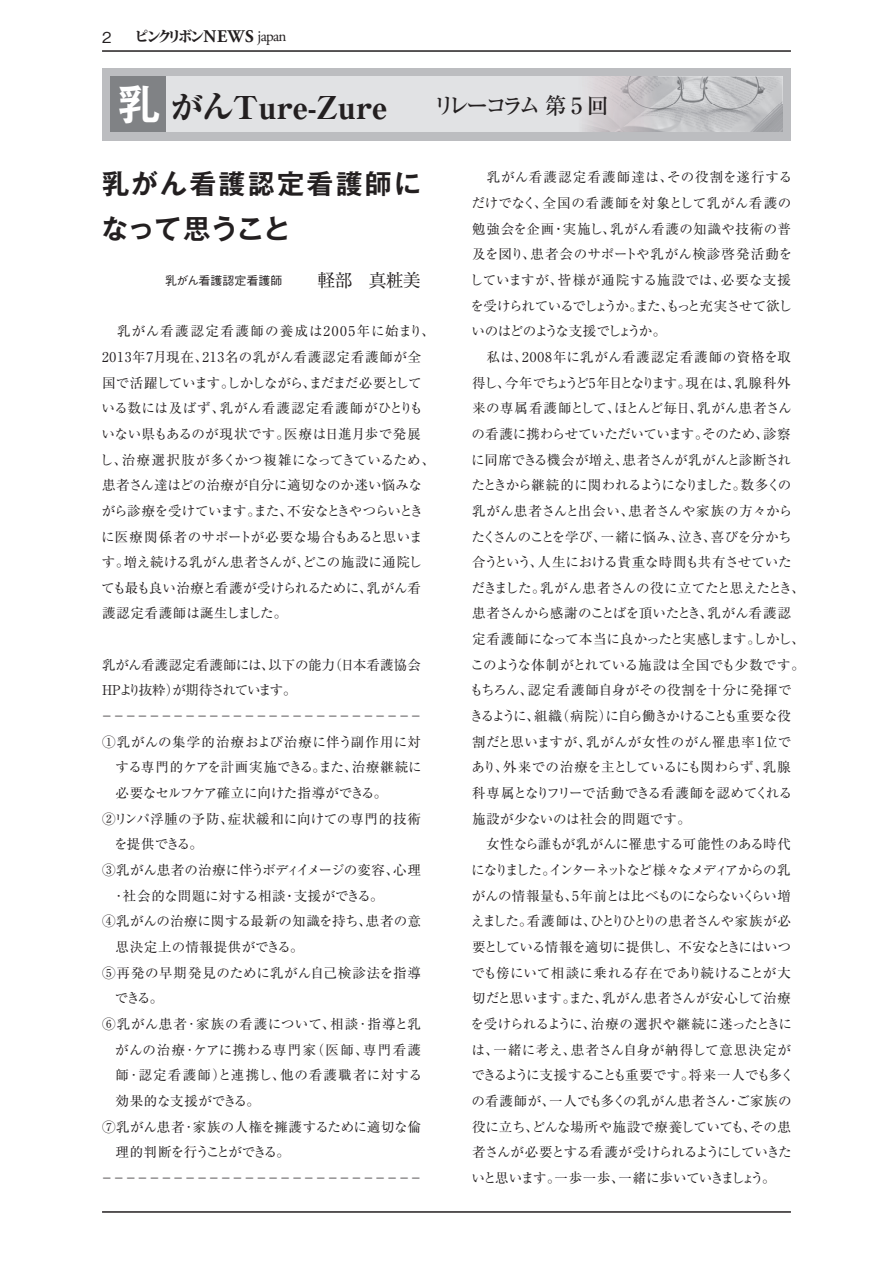
<style>
.page{position:relative;width:893px;height:1263px;background:#fff}
.page>*{position:absolute;margin:0;border:0;box-sizing:border-box;transform-origin:0 0}
.t1{font:800 31.5px "Ryumin Pro";color:#231f20}
.t2{font:700 27px/45px "Gothic MB101 Pro De";letter-spacing:.08em;color:#231f20}
.t3{font:500 22.5px "Ryumin Pro";letter-spacing:-.24em;color:#231f20}
.t4{font:18px "Ryumin Pro";color:#231f20}
.t5{font:500 15px "Gothic BBB Pro";color:#231f20}
.t6{font:800 14.85px "Koz Min Pro";letter-spacing:-.23em;color:#231f20;scale:.96 1}
.t7{font:13.5px/25.7px "Ryumin Pro";letter-spacing:-.005em;color:#231f20}
.t8{font:13.5px "Ryumin Pro";letter-spacing:.015em;color:#231f20}
.t9{font:13.5px "Ryumin Pro";letter-spacing:.05em;color:#231f20}
.t10{font:13.5px "Ryumin Pro";letter-spacing:.055em;color:#231f20}
.t11{font:13.5px "Ryumin Pro";letter-spacing:.035em;color:#231f20}
.t12{font:13.5px "Ryumin Pro";letter-spacing:.045em;color:#231f20}
.t13{font:13.5px "Ryumin Pro";letter-spacing:.09em;color:#231f20}
.t14{font:13.5px "Ryumin Pro";letter-spacing:-.025em;color:#231f20}
.t15{font:13.5px "Ryumin Pro";letter-spacing:-.12em;color:#231f20}
.t16{font:13.5px "Ryumin Pro";letter-spacing:.04em;color:#231f20}
.t17{font:13.5px "Ryumin Pro";letter-spacing:-.075em;color:#231f20}
.t18{font:500 12px "Gothic BBB Pro";color:#231f20}
.s1{font-family:"Adobe Garamond Pro";font-weight:700;font-size:17.85px}
.s2{font-family:"Adobe Garamond Pro";font-weight:400;font-size:15.75px}
.s3{font-family:"Midashi Go Pro MB31";font-weight:400;font-size:43.5px;color:#fff}
</style>
<div class="page">
<hr style="left:102px;top:1211px;width:689px;height:2px;background:#231f20">
<hr style="left:102px;top:50px;width:689px;height:2px;background:#231f20">
<div style="left:102px;top:68px;width:689px;height:72px;background:#bcbdc0"></div>
<div style="left:111px;top:77px;width:671px;height:55px;background:#e1e2e4"></div>
<div style="left:111px;top:77px;width:55px;height:55px;background:#808285"></div>
<img style="left:657px;top:77px;width:125px;height:27px">
<img style="left:657px;top:104px;width:125px;height:28px">
<img style="left:583px;top:77px;width:74px;height:55px">
<p class="t5" style="left:102px;top:25px;width:11px">2</p>
<p class="t6" style="left:134px;top:25px;width:160px">ピンクリボン<span class="s1">NEWS</span> <span class="s2">japan</span></p>
<h1 class="t1" style="left:117px;top:82px;width:272px"><span class="s3">乳</span>がんTure-Zure</h1>
<h3 class="t3" style="left:433px;top:87px;width:178px">リレーコラム 第 5 回</h3>
<h2 class="t2" style="left:102px;top:158px;width:321px">乳がん看護認定看護師になって思うこと</h2>
<p class="t18" style="left:165px;top:270px;width:119px">乳がん看護認定看護師</p>
<h3 class="t4" style="left:317px;top:267px;width:105px">軽部　真粧美</h3>
<p class="t7" style="left:100px;top:317px;width:337px">　乳がん看護認定看護師の養成は2005年に始まり、<br>2013年7月現在、213名の乳がん看護認定看護師が全国で活躍しています。しかしながら、まだまだ必要としている数には及ばず、乳がん看護認定看護師がひとりもいない県もあるのが現状です。医療は日進月歩で発展し、治療選択肢が多くかつ複雑になってきているため、患者さん達はどの治療が自分に適切なのか迷い悩みながら診療を受けています。また、不安なときやつらいときに医療関係者のサポートが必要な場合もあると思います。増え続ける乳がん患者さんが、どこの施設に通院しても最も良い治療と看護が受けられるために、乳がん看護認定看護師は誕生しました。</p>
<p class="t8" style="left:102px;top:654px;width:320px">乳がん看護認定看護師には、以下の能力（日本看護協会</p>
<p class="t15" style="left:102px;top:680px;width:196px">HPより抜粋）が期待されています。</p>
<p class="t7" style="left:100px;top:702px;width:324px">－－－－－－－－－－－－－－－－－－－－－－－－－－－</p>
<p class="t10" style="left:102px;top:731px;width:320px">①乳がんの集学的治療および治療に伴う副作用に対</p>
<p class="t7" style="left:115px;top:754px;width:308px">する専門的ケアを計画実施できる。また、治療継続に</p>
<p class="t14" style="left:116px;top:782px;width:273px">必要なセルフケア確立に向けた指導ができる。</p>
<p class="t8" style="left:102px;top:808px;width:320px">②リンパ浮腫の予防、症状緩和に向けての専門的技術</p>
<p class="t7" style="left:114px;top:830px;width:90px">を提供できる。</p>
<p class="t7" style="left:102px;top:856px;width:320px">③乳がん患者の治療に伴うボディイメージの変容、心理</p>
<p class="t7" style="left:116px;top:882px;width:270px">･社会的な問題に対する相談・支援ができる。</p>
<p class="t8" style="left:102px;top:911px;width:320px">④乳がんの治療に関する最新の知識を持ち、患者の意</p>
<p class="t16" style="left:116px;top:936px;width:190px">思決定上の情報提供ができる。</p>
<p class="t11" style="left:102px;top:962px;width:320px">⑤再発の早期発見のために乳がん自己検診法を指導</p>
<p class="t7" style="left:115px;top:984px;width:50px">できる。</p>
<p class="t9" style="left:102px;top:1013px;width:320px">⑥乳がん患者･家族の看護について、相談･指導と乳</p>
<p class="t12" style="left:115px;top:1039px;width:307px">がんの治療･ケアに携わる専門家（医師、専門看護</p>
<p class="t13" style="left:116px;top:1064px;width:308px">師･認定看護師）と連携し、他の看護職者に対する</p>
<p class="t7" style="left:116px;top:1087px;width:146px">効果的な支援ができる。</p>
<p class="t7" style="left:102px;top:1113px;width:320px">⑦乳がん患者･家族の人権を擁護するために適切な倫</p>
<p class="t17" style="left:116px;top:1141px;width:176px">理的判断を行うことができる。</p>
<p class="t7" style="left:100px;top:1164px;width:324px">－－－－－－－－－－－－－－－－－－－－－－－－－－－</p>
<p class="t7" style="left:470px;top:164px;width:337px">　乳がん看護認定看護師達は、その役割を遂行するだけでなく、全国の看護師を対象として乳がん看護の勉強会を企画・実施し、乳がん看護の知識や技術の普及を図り、患者会のサポートや乳がん検診啓発活動をしていますが、皆様が通院する施設では、必要な支援を受けられているでしょうか。また、もっと充実させて欲しいのはどのような支援でしょうか。<br>　私は、2008年に乳がん看護認定看護師の資格を取得し、今年でちょうど5年目となります。現在は、乳腺科外来の専属看護師として、ほとんど毎日、乳がん患者さんの看護に携わらせていただいています。そのため、診察に同席できる機会が増え、患者さんが乳がんと診断されたときから継続的に関われるようになりました。数多くの乳がん患者さんと出会い、患者さんや家族の方々からたくさんのことを学び、一緒に悩み、泣き、喜びを分かち合うという、人生における貴重な時間も共有させていただきました。乳がん患者さんの役に立てたと思えたとき、患者さんから感謝のことばを頂いたとき、乳がん看護認定看護師になって本当に良かったと実感します。しかし、このような体制がとれている施設は全国でも少数です。もちろん、認定看護師自身がその役割を十分に発揮できるように、組織（病院）に自ら働きかけることも重要な役割だと思いますが、乳がんが女性のがん罹患率1位であり、外来での治療を主としているにも関わらず、乳腺科専属となりフリーで活動できる看護師を認めてくれる施設が少ないのは社会的問題です。<br>　女性なら誰もが乳がんに罹患する可能性のある時代になりました。インターネットなど様々なメディアからの乳がんの情報量も、5年前とは比べものにならないくらい増えました。看護師は、ひとりひとりの患者さんや家族が必要としている情報を適切に提供し、不安なときにはいつでも傍にいて相談に乗れる存在であり続けることが大切だと思います。また、乳がん患者さんが安心して治療を受けられるように、治療の選択や継続に迷ったときには、一緒に考え、患者さん自身が納得して意思決定ができるように支援することも重要です。将来一人でも多くの看護師が、一人でも多くの乳がん患者さん・ご家族の役に立ち、どんな場所や施設で療養していても、その患者さんが必要とする看護が受けられるようにしていきたいと思います。一歩一歩、一緒に歩いていきましょう。</p>
</div>
